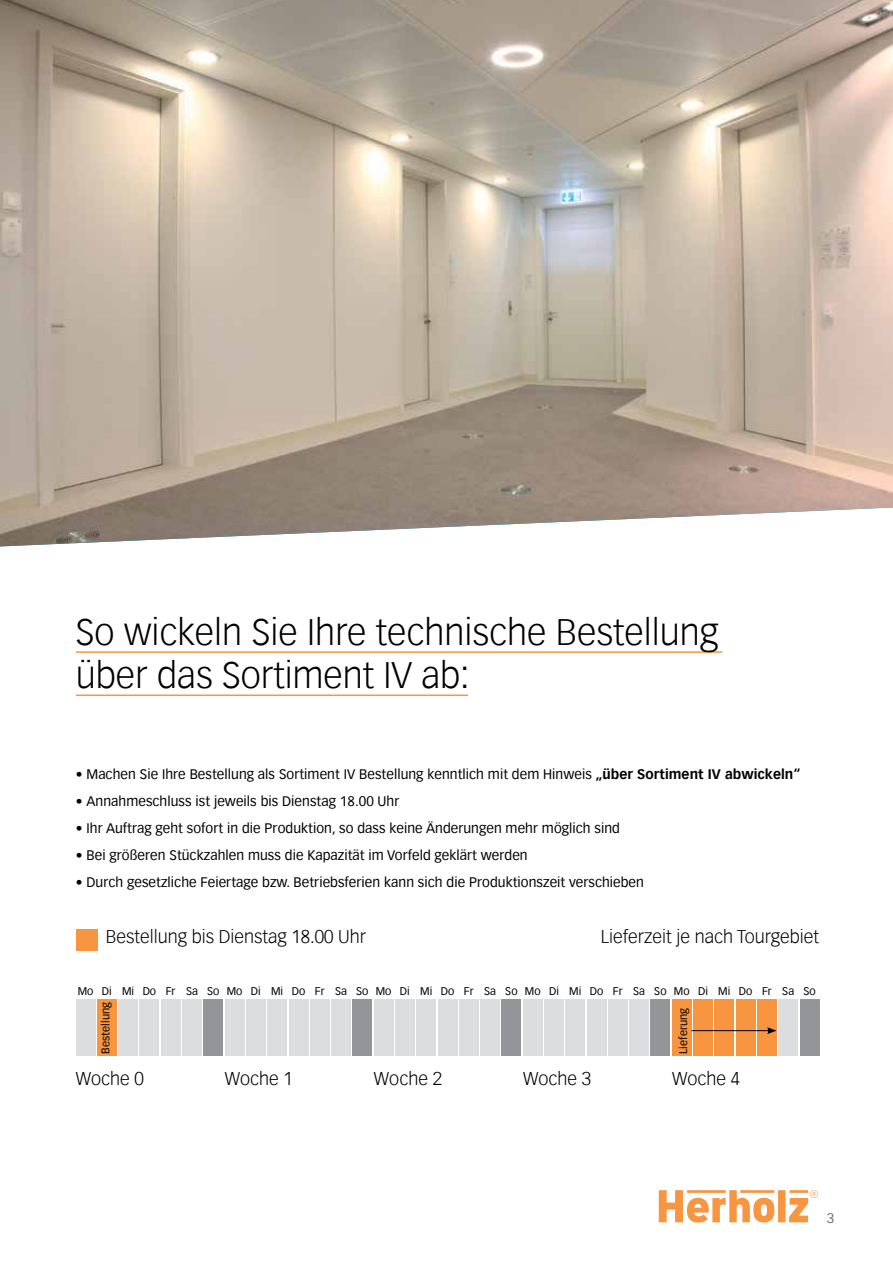
<style>
.page{position:relative;width:893px;height:1263px;background:#fff}
.page>*{position:absolute;margin:0;border:0;box-sizing:border-box;transform-origin:0 0}
.t1{font:300 36px/43.2px "Vectora Com";color:#000}
.t2{font:300 18px "Vectora Com";color:#000}
.t3{font:13.5px "Vectora Com";letter-spacing:.005em;color:#000}
.t4{font:13.5px "Vectora Com";color:#6d6e71}
.t5{font:10.8px "Vectora Com";letter-spacing:.005em;color:#000}
.s1{font-weight:700}
</style>
<div class="page">
<hr style="left:76px;top:651px;width:646px;height:2px;background:#f79541">
<hr style="left:76px;top:694px;width:392px;height:2px;background:#f79541">
<div style="left:76px;top:999px;width:19px;height:56px;background:#dcddde"></div>
<div style="left:225px;top:999px;width:19px;height:56px;background:#dcddde"></div>
<div style="left:374px;top:999px;width:19px;height:56px;background:#dcddde"></div>
<div style="left:523px;top:999px;width:19px;height:56px;background:#dcddde"></div>
<div style="left:672px;top:999px;width:19px;height:56px;background:#f79541"></div>
<div style="left:97px;top:999px;width:20px;height:56px;background:#f79541"></div>
<div style="left:246px;top:999px;width:20px;height:56px;background:#dcddde"></div>
<div style="left:395px;top:999px;width:20px;height:56px;background:#dcddde"></div>
<div style="left:544px;top:999px;width:20px;height:56px;background:#dcddde"></div>
<div style="left:693px;top:999px;width:20px;height:56px;background:#f79541"></div>
<div style="left:118px;top:999px;width:20px;height:56px;background:#dcddde"></div>
<div style="left:268px;top:999px;width:19px;height:56px;background:#dcddde"></div>
<div style="left:417px;top:999px;width:19px;height:56px;background:#dcddde"></div>
<div style="left:566px;top:999px;width:19px;height:56px;background:#dcddde"></div>
<div style="left:715px;top:999px;width:19px;height:56px;background:#f79541"></div>
<div style="left:140px;top:999px;width:19px;height:56px;background:#dcddde"></div>
<div style="left:289px;top:999px;width:19px;height:56px;background:#dcddde"></div>
<div style="left:438px;top:999px;width:19px;height:56px;background:#dcddde"></div>
<div style="left:587px;top:999px;width:19px;height:56px;background:#dcddde"></div>
<div style="left:736px;top:999px;width:19px;height:56px;background:#f79541"></div>
<div style="left:161px;top:999px;width:19px;height:56px;background:#dcddde"></div>
<div style="left:310px;top:999px;width:19px;height:56px;background:#dcddde"></div>
<div style="left:459px;top:999px;width:19px;height:56px;background:#dcddde"></div>
<div style="left:608px;top:999px;width:20px;height:56px;background:#dcddde"></div>
<div style="left:757px;top:999px;width:20px;height:56px;background:#f79541"></div>
<div style="left:182px;top:999px;width:20px;height:56px;background:#dcddde"></div>
<div style="left:331px;top:999px;width:20px;height:56px;background:#dcddde"></div>
<div style="left:480px;top:999px;width:20px;height:56px;background:#dcddde"></div>
<div style="left:629px;top:999px;width:20px;height:56px;background:#dcddde"></div>
<div style="left:778px;top:999px;width:20px;height:56px;background:#dcddde"></div>
<div style="left:204px;top:999px;width:19px;height:56px;background:#939598"></div>
<div style="left:353px;top:999px;width:19px;height:56px;background:#939598"></div>
<div style="left:502px;top:999px;width:19px;height:56px;background:#939598"></div>
<div style="left:651px;top:999px;width:19px;height:56px;background:#939598"></div>
<div style="left:800px;top:999px;width:19px;height:56px;background:#939598"></div>
<div style="left:76px;top:929px;width:21px;height:21px;background:#f79541"></div>
<img style="left:0;top:0;width:893px;height:546px">
<hr style="left:691px;top:1030px;width:78px;height:1px;background:#000">
<svg style="left:767px;top:1027px;width:10px;height:7px"></svg>
<svg style="left:659px;top:1190px;width:159px;height:32px"></svg>
<h1 class="t1" style="left:76px;top:610px;width:644px">So wickeln Sie Ihre technische Bestellung über das Sortiment IV ab:</h1>
<p class="t3" style="left:76px;top:766px;width:726px">• Machen Sie Ihre Bestellung als Sortiment IV Bestellung kenntlich mit dem Hinweis <span class="s1">„über Sortiment IV abwickeln“</span></p>
<p class="t3" style="left:76px;top:793px;width:325px">• Annahmeschluss ist jeweils bis Dienstag 18.00 Uhr</p>
<p class="t3" style="left:76px;top:820px;width:546px">• Ihr Auftrag geht sofort in die Produktion, so dass keine Änderungen mehr möglich sind</p>
<p class="t3" style="left:76px;top:847px;width:453px">• Bei größeren Stückzahlen muss die Kapazität im Vorfeld geklärt werden</p>
<p class="t3" style="left:76px;top:874px;width:570px">• Durch gesetzliche Feiertage bzw. Betriebsferien kann sich die Produktionszeit verschieben</p>
<h2 class="t2" style="left:106px;top:926px;width:262px">Bestellung bis Dienstag 18.00 Uhr</h2>
<h2 class="t2" style="left:601px;top:926px;width:220px">Lieferzeit je nach Tourgebiet</h2>
<p class="t5" style="left:78px;top:984px;width:739px">Mo Di Mi Do Fr Sa So Mo Di Mi Do Fr Sa So Mo Di Mi Do Fr Sa So Mo Di Mi Do Fr Sa So Mo Di Mi Do Fr Sa So</p>
<p class="t5" style="left:99px;top:1054px;width:53px;rotate:-90deg">Bestellung</p>
<p class="t5" style="left:677px;top:1054px;width:48px;rotate:-90deg">Lieferung</p>
<h2 class="t2" style="left:76px;top:1068px;width:70px">Woche 0</h2>
<h2 class="t2" style="left:225px;top:1068px;width:70px">Woche 1</h2>
<h2 class="t2" style="left:374px;top:1068px;width:70px">Woche 2</h2>
<h2 class="t2" style="left:523px;top:1068px;width:70px">Woche 3</h2>
<h2 class="t2" style="left:672px;top:1068px;width:70px">Woche 4</h2>
<p class="t4" style="left:827px;top:1210px;width:9px">3</p>
</div>
